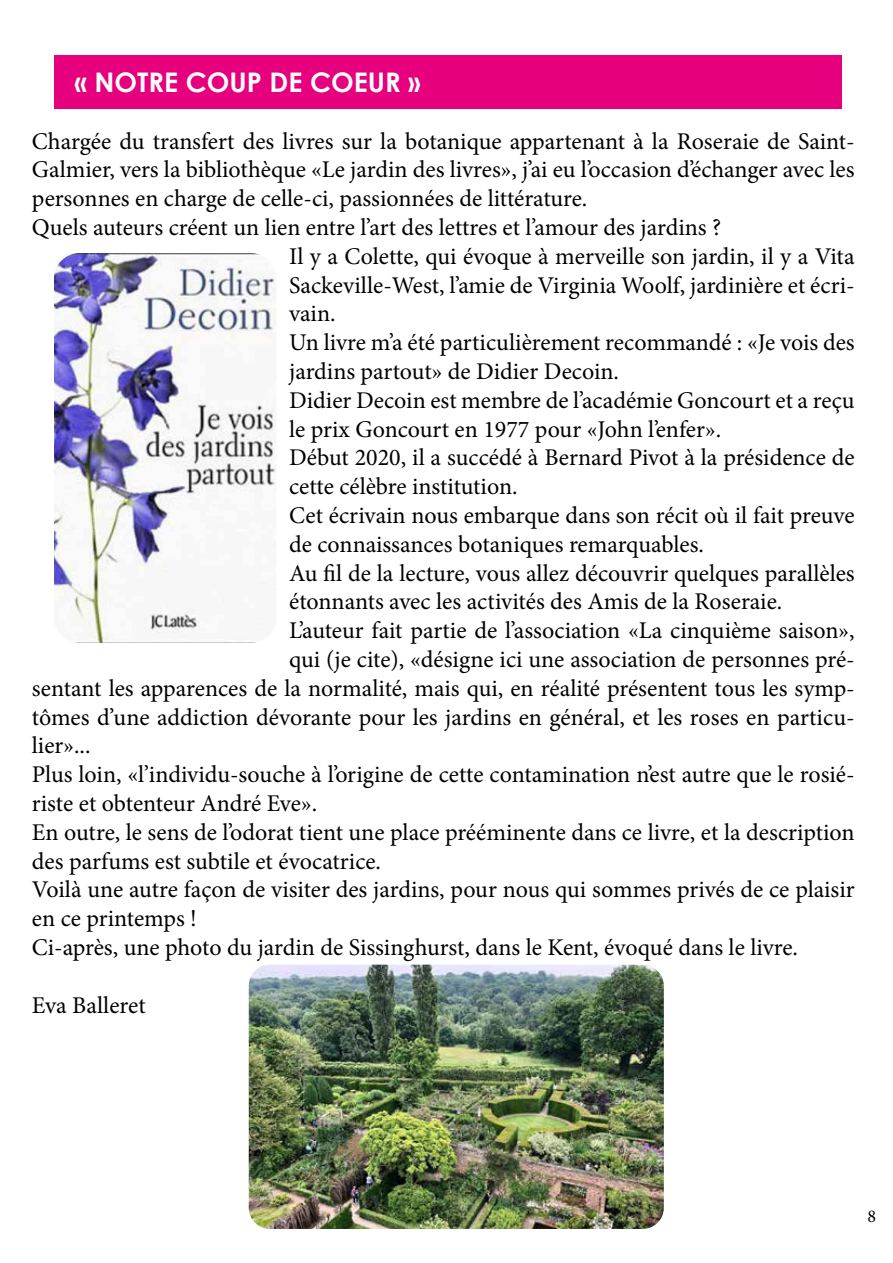
<style>
.page{position:relative;width:893px;height:1263px;background:#fff}
.page>*{position:absolute;margin:0;border:0;box-sizing:border-box;transform-origin:0 0}
.t1{font:700 27px "Century Gothic";color:#fff}
.t2{font:24px "Minion Pro";color:#000}
.t3{font:18px "Minion Pro";color:#000}
</style>
<div class="page">
<img style="left:54px;top:253px;width:222px;height:390px">
<img style="left:249px;top:964px;width:415px;height:265px">
<div style="left:55px;top:55px;width:787px;height:54px;background:#e6007d"></div>
<p class="t1" style="left:75px;top:61px;width:348px">« NOTRE COUP DE COEUR »</p>
<p class="t2" style="left:32px;top:125px;width:824px">Chargée du transfert des livres sur la botanique appartenant à la Roseraie de Saint-</p>
<p class="t2" style="left:32px;top:154px;width:824px">Galmier, vers la bibliothèque «Le jardin des livres», j’ai eu l’occasion d’échanger avec les</p>
<p class="t2" style="left:32px;top:182px;width:557px">personnes en charge de celle-ci, passionnées de littérature.</p>
<p class="t2" style="left:32px;top:211px;width:691px">Quels auteurs créent un lien entre l’art des lettres et l’amour des jardins ?</p>
<p class="t2" style="left:289px;top:240px;width:567px">Il y a Colette, qui évoque à merveille son jardin, il y a Vita</p>
<p class="t2" style="left:289px;top:269px;width:567px">Sackeville-West, l’amie de Virginia Woolf, jardinière et écri-</p>
<p class="t2" style="left:289px;top:298px;width:48px">vain.</p>
<p class="t2" style="left:289px;top:326px;width:567px">Un livre m’a été particulièrement recommandé : «Je vois des</p>
<p class="t2" style="left:289px;top:355px;width:331px">jardins partout» de Didier Decoin.</p>
<p class="t2" style="left:289px;top:384px;width:567px">Didier Decoin est membre de l’académie Goncourt et a reçu</p>
<p class="t2" style="left:289px;top:413px;width:434px">le prix Goncourt en 1977 pour «John l’enfer».</p>
<p class="t2" style="left:289px;top:442px;width:567px">Début 2020, il a succédé à Bernard Pivot à la présidence de</p>
<p class="t2" style="left:289px;top:470px;width:230px">cette célèbre institution.</p>
<p class="t2" style="left:289px;top:499px;width:567px">Cet écrivain nous embarque dans son récit où il fait preuve</p>
<p class="t2" style="left:289px;top:528px;width:416px">de connaissances botaniques remarquables.</p>
<p class="t2" style="left:289px;top:557px;width:567px">Au fil de la lecture, vous allez découvrir quelques parallèles</p>
<p class="t2" style="left:289px;top:586px;width:495px">étonnants avec les activités des Amis de la Roseraie.</p>
<p class="t2" style="left:289px;top:614px;width:567px">L’auteur fait partie de l’association «La cinquième saison»,</p>
<p class="t2" style="left:289px;top:643px;width:567px">qui (je cite), «désigne ici une association de personnes pré-</p>
<p class="t2" style="left:32px;top:672px;width:824px">sentant les apparences de la normalité, mais qui, en réalité présentent tous les symp-</p>
<p class="t2" style="left:32px;top:701px;width:824px">tômes d’une addiction dévorante pour les jardins en général, et les roses en particu-</p>
<p class="t2" style="left:32px;top:730px;width:60px">lier»...</p>
<p class="t2" style="left:32px;top:758px;width:824px">Plus loin, «l’individu-souche à l’origine de cette contamination n’est autre que le rosié-</p>
<p class="t2" style="left:32px;top:787px;width:287px">riste et obtenteur André Eve».</p>
<p class="t2" style="left:32px;top:816px;width:824px">En outre, le sens de l’odorat tient une place prééminente dans ce livre, et la description</p>
<p class="t2" style="left:32px;top:845px;width:351px">des parfums est subtile et évocatrice.</p>
<p class="t2" style="left:32px;top:874px;width:824px">Voilà une autre façon de visiter des jardins, pour nous qui sommes privés de ce plaisir</p>
<p class="t2" style="left:32px;top:902px;width:167px">en ce printemps !</p>
<p class="t2" style="left:32px;top:931px;width:768px">Ci-après, une photo du jardin de Sissinghurst, dans le Kent, évoqué dans le livre.</p>
<p class="t2" style="left:32px;top:989px;width:115px">Eva Balleret</p>
<p class="t3" style="left:867px;top:1204px;width:10px">8</p>
</div>
